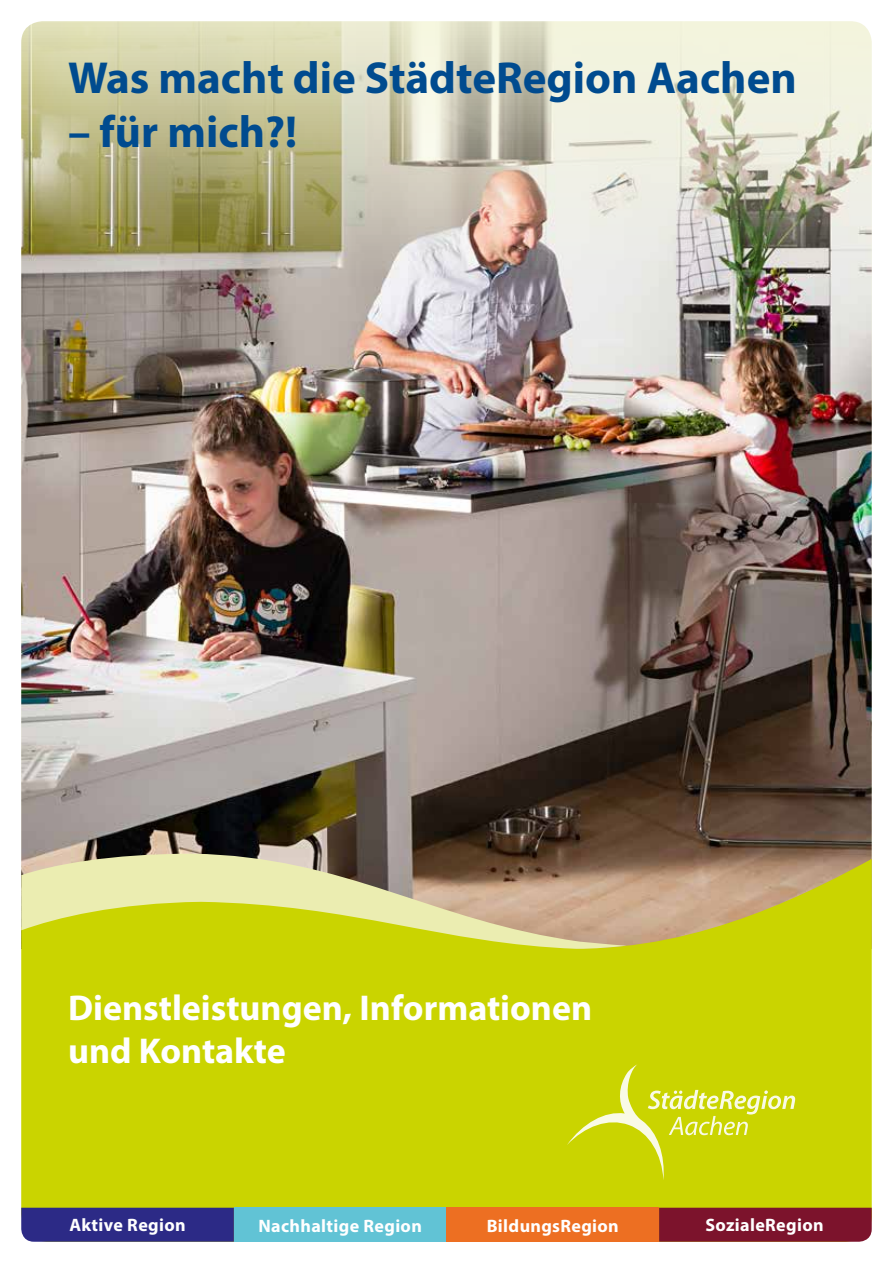
<style>
.page{position:relative;width:893px;height:1263px;background:#fff}
.page>*{position:absolute;margin:0;border:0;box-sizing:border-box;transform-origin:0 0}
.t1{font:700 45px "Myriad Pro";color:#004b8f}
.t2{font:700 36px/43.2px "Myriad Pro";color:#fff}
.t3{font:700 18px "Myriad Pro";letter-spacing:.02em;color:#fff}
</style>
<div class="page">
<img style="left:21px;top:21px;width:851px;height:838px">
<div style="left:21px;top:859px;width:851px;height:349px;background:#cad400"></div>
<svg style="left:567px;top:1064px;width:228px;height:116px;background:#ced717"></svg>
<svg style="left:21px;top:854px;width:606px;height:95px;background:#c8c168"></svg>
<div style="left:21px;top:1208px;width:213px;height:34px;background:#2c2a86"></div>
<div style="left:234px;top:1208px;width:212px;height:34px;background:#61c3d5"></div>
<div style="left:446px;top:1208px;width:213px;height:34px;background:#ed6f22"></div>
<div style="left:659px;top:1208px;width:213px;height:34px;background:#7c132c"></div>
<h1 class="t1" style="left:68px;top:49px;width:730px">Was macht die StädteRegion Aachen</h1>
<h1 class="t1" style="left:68px;top:103px;width:231px">– für mich?!</h1>
<h2 class="t2" style="left:68px;top:985px;width:526px">Dienstleistungen, Informationen und Kontakte</h2>
<p class="t3" style="left:69px;top:1214px;width:118px">Aktive Region</p>
<p class="t3" style="left:258px;top:1214px;width:165px">Nachhaltige Region</p>
<p class="t3" style="left:487px;top:1214px;width:134px">BildungsRegion</p>
<p class="t3" style="left:705px;top:1214px;width:120px">SozialeRegion</p>
</div>
